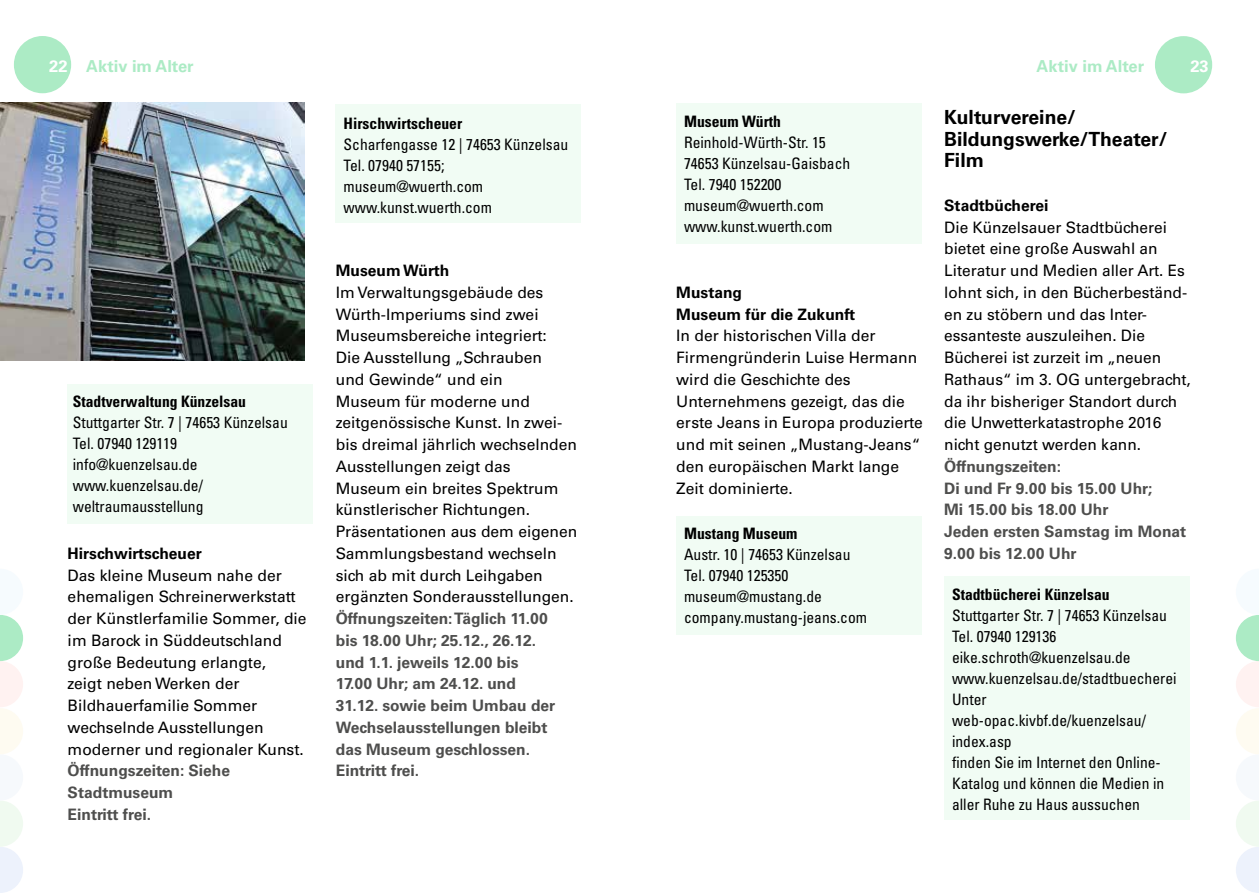
<style>
.page{position:relative;width:1259px;height:893px;background:#fff}
.page>*{position:absolute;margin:0;border:0;box-sizing:border-box;transform-origin:0 0}
.t1{font:700 19.5px/21.8px "Univers";color:#000}
.t2{font:700 16.5px "Univers";color:#acebc5}
.t3{font:700 16.5px "Univers";color:#fff}
.t4{font:15.75px/21.8px "Univers";color:#000}
.t5{font:condensed 15.75px/21px "Univers";color:#000}
.t6{font:700 15.75px/21.8px "Univers";color:#4e4e4d}
.t7{font:700 condensed 15.75px "Univers";color:#000}
.t8{font:700 15.75px/21.8px "Univers";color:#000}
.s1{color:#fff}
</style>
<div class="page">
<div style="left:14px;top:36px;width:57px;height:57px;background:#acebc5;border-radius:50%"></div>
<div style="left:1155px;top:36px;width:57px;height:57px;background:#acebc5;border-radius:50%"></div>
<svg style="left:0;top:615px;width:23px;height:278px"></svg>
<svg style="left:1236px;top:615px;width:23px;height:278px"></svg>
<div style="left:68px;top:384px;width:245px;height:139px;background:#f1fcf4"></div>
<div style="left:336px;top:105px;width:245px;height:118px;background:#f1fcf4"></div>
<div style="left:676px;top:103px;width:245px;height:140px;background:#f1fcf4"></div>
<div style="left:676px;top:516px;width:245px;height:119px;background:#f1fcf4"></div>
<div style="left:944px;top:577px;width:245px;height:243px;background:#f1fcf4"></div>
<img style="left:0;top:102px;width:305px;height:258px">
<p class="t2" style="left:49px;top:56px;width:146px"><span class="s1">22</span> Aktiv im Alter</p>
<p class="t2" style="left:1036px;top:56px;width:109px">Aktiv im Alter</p>
<p class="t3" style="left:1190px;top:56px;width:20px">23</p>
<p class="t7" style="left:73px;top:392px;width:175px">Stadtverwaltung Künzelsau</p>
<p class="t5" style="left:73px;top:412px;width:216px">Stuttgarter Str. 7 | 74653 Künzelsau<br>Tel. 07940 129119 info@kuenzelsau.de www.kuenzelsau.de/ weltraumausstellung</p>
<p class="t8" style="left:68px;top:542px;width:136px">Hirschwirtscheuer</p>
<p class="t4" style="left:68px;top:564px;width:240px">Das kleine Museum nahe der ehemaligen Schreinerwerkstatt der Künstlerfamilie Sommer, die im Barock in Süddeutschland große Bedeutung erlangte,<br>zeigt neben Werken der<br>Bildhauerfamilie Sommer wechselnde Ausstellungen moderner und regionaler Kunst.</p>
<p class="t6" style="left:68px;top:760px;width:164px">Öffnungszeiten: Siehe<br>Stadtmuseum<br>Eintritt frei.</p>
<p class="t7" style="left:343px;top:114px;width:120px">Hirschwirtscheuer</p>
<p class="t5" style="left:343px;top:134px;width:226px">Scharfengasse 12 | 74653 Künzelsau<br>Tel. 07940 57155; museum@wuerth.com www.kunst.wuerth.com</p>
<p class="t8" style="left:336px;top:260px;width:115px">Museum Würth</p>
<p class="t4" style="left:336px;top:281px;width:243px">Im Verwaltungsgebäude des<br>Würth-Imperiums sind zwei<br>Museumsbereiche integriert:<br>Die Ausstellung „Schrauben<br>und Gewinde“ und ein<br>Museum für moderne und zeitgenössische Kunst. In zwei&shy;bis dreimal jährlich wechselnden<br>Ausstellungen zeigt das<br>Museum ein breites Spektrum künstlerischer Richtungen.<br>Präsentationen aus dem eigenen<br>Sammlungsbestand wechseln sich ab mit durch Leihgaben ergänzten Sonderausstellungen.</p>
<p class="t6" style="left:336px;top:608px;width:221px">Öffnungszeiten: Täglich 11.00 bis 18.00 Uhr; 25.12., 26.12. und 1.1. jeweils 12.00 bis<br>17.00 Uhr; am 24.12. und<br>31.12. sowie beim Umbau der<br>Wechselausstellungen bleibt das Museum geschlossen.<br>Eintritt frei.</p>
<p class="t7" style="left:684px;top:112px;width:99px">Museum Würth</p>
<p class="t5" style="left:684px;top:131px;width:168px">Reinhold-Würth-Str. 15<br>74653 Künzelsau-Gaisbach<br>Tel. 7940 152200 museum@wuerth.com www.kunst.wuerth.com</p>
<p class="t8" style="left:676px;top:281px;width:180px">Mustang<br>Museum für die Zukunft</p>
<p class="t4" style="left:676px;top:325px;width:248px">In der historischen Villa der<br>Firmengründerin Luise Hermann wird die Geschichte des<br>Unternehmens gezeigt, das die erste Jeans in Europa produzierte und mit seinen „Mustang-Jeans“ den europäischen Markt lange<br>Zeit dominierte.</p>
<p class="t7" style="left:684px;top:524px;width:115px">Mustang Museum</p>
<p class="t5" style="left:684px;top:544px;width:185px">Austr. 10 | 74653 Künzelsau<br>Tel. 07940 125350 museum@mustang.de company.mustang-jeans.com</p>
<p class="t1" style="left:944px;top:106px;width:225px">Kulturvereine/<br>Bildungswerke/Theater/<br>Film</p>
<p class="t8" style="left:944px;top:195px;width:106px">Stadtbücherei</p>
<p class="t4" style="left:944px;top:216px;width:248px">Die Künzelsauer Stadtbücherei bietet eine große Auswahl an<br>Literatur und Medien aller Art. Es lohnt sich, in den Bücherbeständ&shy;en zu stöbern und das Inter&shy;essanteste auszuleihen. Die<br>Bücherei ist zurzeit im „neuen<br>Rathaus“ im 3. OG untergebracht, da ihr bisheriger Standort durch die Unwetterkatastrophe 2016 nicht genutzt werden kann.</p>
<p class="t6" style="left:944px;top:456px;width:244px">Öffnungszeiten:<br>Di und Fr 9.00 bis 15.00 Uhr;<br>Mi 15.00 bis 18.00 Uhr<br>Jeden ersten Samstag im Monat<br>9.00 bis 12.00 Uhr</p>
<p class="t7" style="left:952px;top:585px;width:159px">Stadtbücherei Künzelsau</p>
<p class="t5" style="left:952px;top:605px;width:226px">Stuttgarter Str. 7 | 74653 Künzelsau<br>Tel. 07940 129136 eike.schroth@kuenzelsau.de www.kuenzelsau.de/stadtbuecherei<br>Unter web-opac.kivbf.de/kuenzelsau/ index.asp<br>finden Sie im Internet den Online-<br>Katalog und können die Medien in aller Ruhe zu Haus aussuchen</p>
</div>
